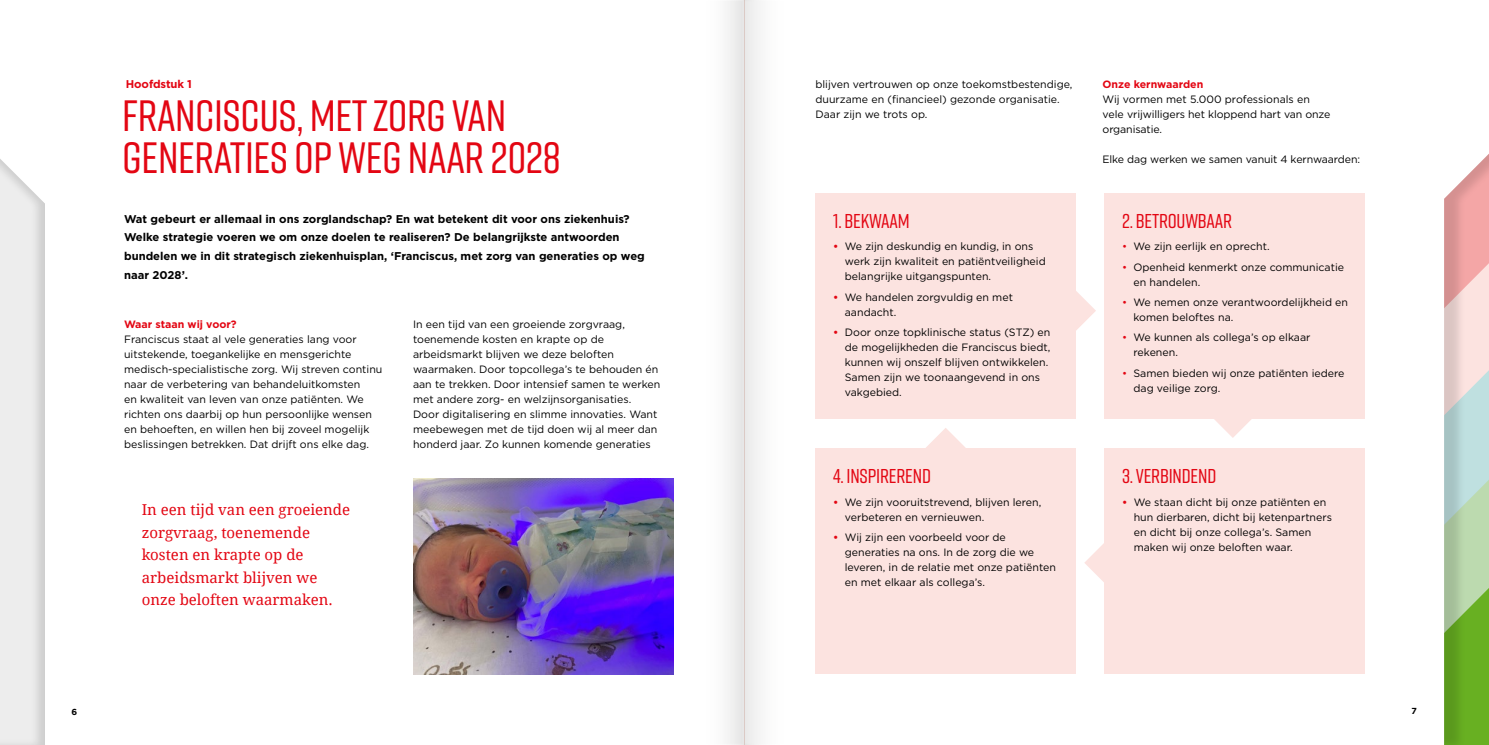
<style>
.page{position:relative;width:1489px;height:745px;background:#fff}
.page>*{position:absolute;margin:0;border:0;box-sizing:border-box;transform-origin:0 0}
.t1{font:500 43.75px/42.5px "Rift";letter-spacing:-.01em;color:#e30613}
.t2{font:500 20px "Rift";letter-spacing:-.01em;color:#e30613}
.t3{font:15px/22.5px "Droid Serif";color:#e30613}
.t4{font:700 11.25px/18.8px "Gotham";color:#000}
.t5{font:700 11.25px "Gotham";letter-spacing:-.01em;color:#e30613}
.t6{font:10.62px/15px "Gotham";color:#000}
.t7{font:700 10.62px "Gotham";color:#e30613}
.t8{font:700 8.75px "Gotham";color:#000}
.s1{font-weight:700;color:#e30613}
.s2{color:#e30613}
</style>
<div class="page">
<div style="left:0;top:150px;width:56px;height:594px;background:#000;opacity:.13"></div>
<svg style="left:815px;top:155px;width:673px;height:589px"></svg>
<svg style="left:925px;top:427px;width:40px;height:21px"></svg>
<svg style="left:1084px;top:542px;width:20px;height:40px"></svg>
<svg style="left:1212px;top:418px;width:40px;height:19px"></svg>
<svg style="left:1075px;top:290px;width:20px;height:40px"></svg>
<div style="left:815px;top:193px;width:260px;height:225px;background:#fce3e0"></div>
<div style="left:1104px;top:448px;width:260px;height:225px;background:#fce3e0"></div>
<div style="left:1104px;top:193px;width:260px;height:225px;background:#fce3e0"></div>
<div style="left:815px;top:448px;width:260px;height:225px;background:#fce3e0"></div>
<img style="left:413px;top:478px;width:260px;height:195px">
<div style="left:727px;top:2px;width:33px;height:740px;background:#eee"></div>
<p class="t5" style="left:126px;top:77px;width:68px">Hoofdstuk 1</p>
<h1 class="t1" style="left:122px;top:92px;width:440px">FRANCISCUS, MET ZORG VAN<br>GENERATIES OP WEG NAAR 2028</h1>
<p class="t4" style="left:124px;top:209px;width:522px">Wat gebeurt er allemaal in ons zorglandschap? En wat betekent dit voor ons ziekenhuis?<br>Welke strategie voeren we om onze doelen te realiseren? De belangrijkste antwoorden bundelen we in dit strategisch ziekenhuisplan, ‘Franciscus, met zorg van generaties op weg naar 2028’.</p>
<p class="t7" style="left:124px;top:317px;width:114px">Waar staan wij voor?</p>
<p class="t6" style="left:124px;top:331px;width:260px">Franciscus staat al vele generaties lang voor uitstekende, toegankelijke en mensgerichte medisch-specialistische zorg. Wij streven continu naar de verbetering van behandeluitkomsten<br>en kwaliteit van leven van onze patiënten. We richten ons daarbij op hun persoonlijke wensen en behoeften, en willen hen bij zoveel mogelijk beslissingen betrekken. Dat drijft ons elke dag.</p>
<h3 class="t3" style="left:142px;top:498px;width:210px">In een tijd van een groeiende zorgvraag, toenemende kosten en krapte op de arbeidsmarkt blijven we onze beloften waarmaken.</h3>
<p class="t6" style="left:413px;top:316px;width:249px">In een tijd van een groeiende zorgvraag, toenemende kosten en krapte op de arbeidsmarkt blijven we deze beloften waarmaken. Door topcollega’s te behouden én aan te trekken. Door intensief samen te werken met andere zorg- en welzijnsorganisaties.<br>Door digitalisering en slimme innovaties. Want meebewegen met de tijd doen wij al meer dan honderd jaar. Zo kunnen komende generaties</p>
<p class="t6" style="left:815px;top:76px;width:258px">blijven vertrouwen op onze toekomstbestendige, duurzame en (financieel) gezonde organisatie.<br>Daar zijn we trots op.</p>
<p class="t7" style="left:1102px;top:77px;width:102px">Onze kernwaarden</p>
<p class="t6" style="left:1102px;top:91px;width:229px">Wij vormen met 5.000 professionals en vele vrijwilligers het kloppend hart van onze organisatie.</p>
<p class="t6" style="left:1102px;top:151px;width:259px">Elke dag werken we samen vanuit 4 kernwaarden:</p>
<h2 class="t2" style="left:833px;top:207px;width:78px">1. BEKWAAM</h2>
<p class="t6" style="left:844px;top:239px;width:202px;text-indent:-12px"><span class="s1">•</span> We zijn deskundig en kundig, in ons werk zijn kwaliteit en patiëntveiligheid belangrijke uitgangspunten.</p>
<p class="t6" style="left:844px;top:289px;width:170px;text-indent:-12px"><span class="s1">•</span> We handelen zorgvuldig en met aandacht.</p>
<p class="t6" style="left:844px;top:324px;width:207px;text-indent:-12px"><span class="s1">•</span> Door onze topklinische status (STZ) en de mogelijkheden die Franciscus biedt, kunnen wij onszelf blijven ontwikkelen.<br>Samen zijn we toonaangevend in ons vakgebied.</p>
<h2 class="t2" style="left:833px;top:462px;width:99px">4. INSPIREREND</h2>
<p class="t6" style="left:844px;top:494px;width:198px;text-indent:-12px"><span class="s1">•</span> We zijn vooruitstrevend, blijven leren, verbeteren en vernieuwen.</p>
<p class="t6" style="left:844px;top:529px;width:213px;text-indent:-12px"><span class="s1">•</span> Wij zijn een voorbeeld voor de generaties na ons. In de zorg die we leveren, in de relatie met onze patiënten en met elkaar als collega’s.</p>
<h2 class="t2" style="left:1121px;top:207px;width:112px">2. BETROUWBAAR</h2>
<p class="t6" style="left:1121px;top:239px;width:149px"><span class="s2">•</span> We zijn eerlijk en oprecht.</p>
<p class="t6" style="left:1133px;top:259px;width:212px;text-indent:-11px"><span class="s2">•</span> Openheid kenmerkt onze communicatie en handelen.</p>
<p class="t6" style="left:1133px;top:294px;width:216px;text-indent:-11px"><span class="s2">•</span> We nemen onze verantwoordelijkheid en komen beloftes na.</p>
<p class="t6" style="left:1133px;top:329px;width:178px;text-indent:-11px"><span class="s2">•</span> We kunnen als collega’s op elkaar rekenen.</p>
<p class="t6" style="left:1133px;top:365px;width:212px;text-indent:-11px"><span class="s2">•</span> Samen bieden wij onze patiënten iedere dag veilige zorg.</p>
<h2 class="t2" style="left:1121px;top:462px;width:96px">3. VERBINDEND</h2>
<p class="t6" style="left:1133px;top:494px;width:200px;text-indent:-12px"><span class="s1">•</span> We staan dicht bij onze patiënten en hun dierbaren, dicht bij ketenpartners en dicht bij onze collega’s. Samen maken wij onze beloften waar.</p>
<p class="t8" style="left:72px;top:705px;width:7px">6</p>
<p class="t8" style="left:1411px;top:704px;width:7px">7</p>
</div>
